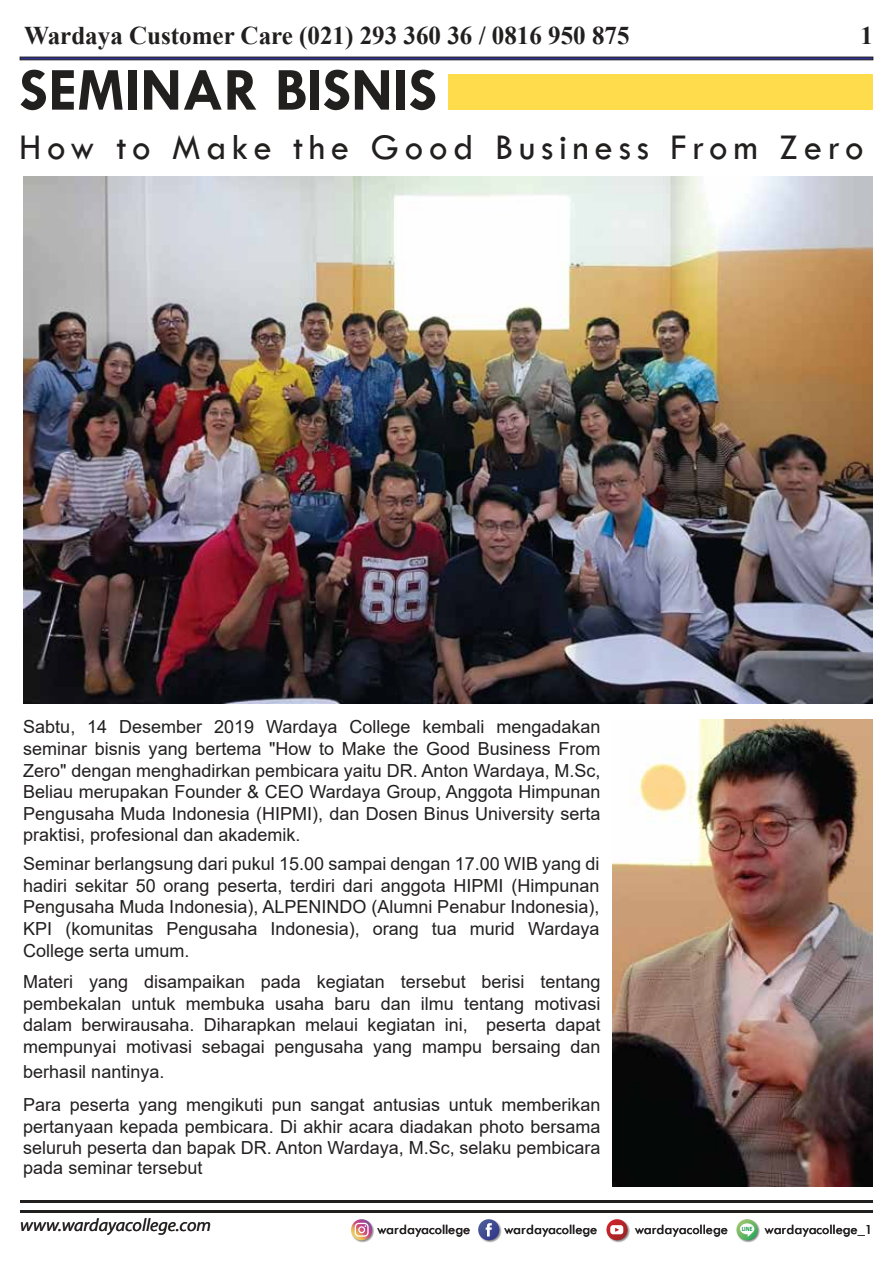
<style>
.page{position:relative;width:893px;height:1263px;background:#fff}
.page>*{position:absolute;margin:0;border:0;box-sizing:border-box;transform-origin:0 0}
.t1{font:700 61.5px "Tw Cen";color:#221f1f}
.t2{font:37.5px "Tw Cen";letter-spacing:.155em;color:#221f1f}
.t3{font:700 25.5px "Times New Roman";color:#221f1f}
.t4{font:18px/21.6px "Arial";color:#221f1f;text-align:justify}
.t5{font:italic 18px "Myriad Pro";color:#221f1f}
.t6{font:14.4px "Tw Cen";color:#221f1f}
</style>
<div class="page">
<img style="left:23px;top:176px;width:849px;height:528px">
<img style="left:613px;top:720px;width:259px;height:466px">
<div style="left:20px;top:57px;width:853px;height:3px;background:#2e3092;border:1px solid #221f1f"></div>
<hr style="left:20px;top:1210px;width:853px;height:3px;background:#221f1f">
<svg style="left:606px;top:1218px;width:24px;height:25px"></svg>
<svg style="left:606px;top:1219px;width:22px;height:21px"></svg>
<svg style="left:610px;top:1225px;width:13px;height:9px"></svg>
<svg style="left:350px;top:1218px;width:24px;height:25px"></svg>
<svg style="left:351px;top:1219px;width:21px;height:21px"></svg>
<svg style="left:355px;top:1223px;width:14px;height:14px"></svg>
<svg style="left:477px;top:1218px;width:25px;height:25px"></svg>
<svg style="left:478px;top:1219px;width:21px;height:21px"></svg>
<svg style="left:486px;top:1223px;width:6px;height:13px"></svg>
<svg style="left:736px;top:1218px;width:24px;height:25px"></svg>
<svg style="left:736px;top:1219px;width:21px;height:21px"></svg>
<svg style="left:740px;top:1223px;width:14px;height:14px"></svg>
<hr style="left:20px;top:1200px;width:853px;height:3px;background:#221f1f">
<div style="left:448px;top:74px;width:425px;height:36px;background:#fedc4b"></div>
<h3 class="t3" style="left:24px;top:17px;width:607px">Wardaya Customer Care (021) 293 360 36 / 0816 950 875</h3>
<h3 class="t3" style="left:860px;top:17px;width:14px">1</h3>
<h1 class="t1" style="left:19px;top:53px;width:420px">SEMINAR BISNIS</h1>
<h2 class="t2" style="left:19px;top:125px;width:846px">How to Make the Good Business From Zero</h2>
<p class="t4" style="left:23px;top:716px;width:579px">Sabtu, 14 Desember 2019 Wardaya College kembali mengadakan seminar bisnis yang bertema "How to Make the Good Business From Zero" dengan menghadirkan pembicara yaitu DR. Anton Wardaya, M.Sc, Beliau merupakan Founder &amp; CEO Wardaya Group, Anggota Himpunan Pengusaha Muda Indonesia (HIPMI), dan Dosen Binus University serta praktisi, profesional dan akademik.</p>
<p class="t4" style="left:23px;top:853px;width:578px">Seminar berlangsung dari pukul 15.00 sampai dengan 17.00 WIB yang di hadiri sekitar 50 orang peserta, terdiri dari anggota HIPMI (Himpunan Pengusaha Muda Indonesia), ALPENINDO (Alumni Penabur Indonesia), KPI (komunitas Pengusaha Indonesia), orang tua murid Wardaya College serta umum.</p>
<p class="t4" style="left:23px;top:971px;width:579px">Materi yang disampaikan pada kegiatan tersebut berisi tentang pembekalan untuk membuka usaha baru dan ilmu tentang motivasi dalam berwirausaha. Diharapkan melaui kegiatan ini, peserta dapat mempunyai motivasi sebagai pengusaha yang mampu bersaing dan</p>
<p class="t4" style="left:23px;top:1055px;width:579px;line-height:33px">berhasil nantinya.<br>Para peserta yang mengikuti pun sangat antusias untuk memberikan</p>
<p class="t4" style="left:23px;top:1115px;width:579px">pertanyaan kepada pembicara. Di akhir acara diadakan photo bersama seluruh peserta dan bapak DR. Anton Wardaya, M.Sc, selaku pembicara</p>
<p class="t4" style="left:23px;top:1157px;width:181px">pada seminar tersebut</p>
<p class="t5" style="left:20px;top:1214px;width:192px">www.wardayacollege.com</p>
<p class="t6" style="left:377px;top:1220px;width:95px">wardayacollege</p>
<p class="t6" style="left:504px;top:1220px;width:95px">wardayacollege</p>
<p class="t6" style="left:635px;top:1220px;width:240px">wardayacollege <sup>LINE</sup> wardayacollege_1</p>
</div>
